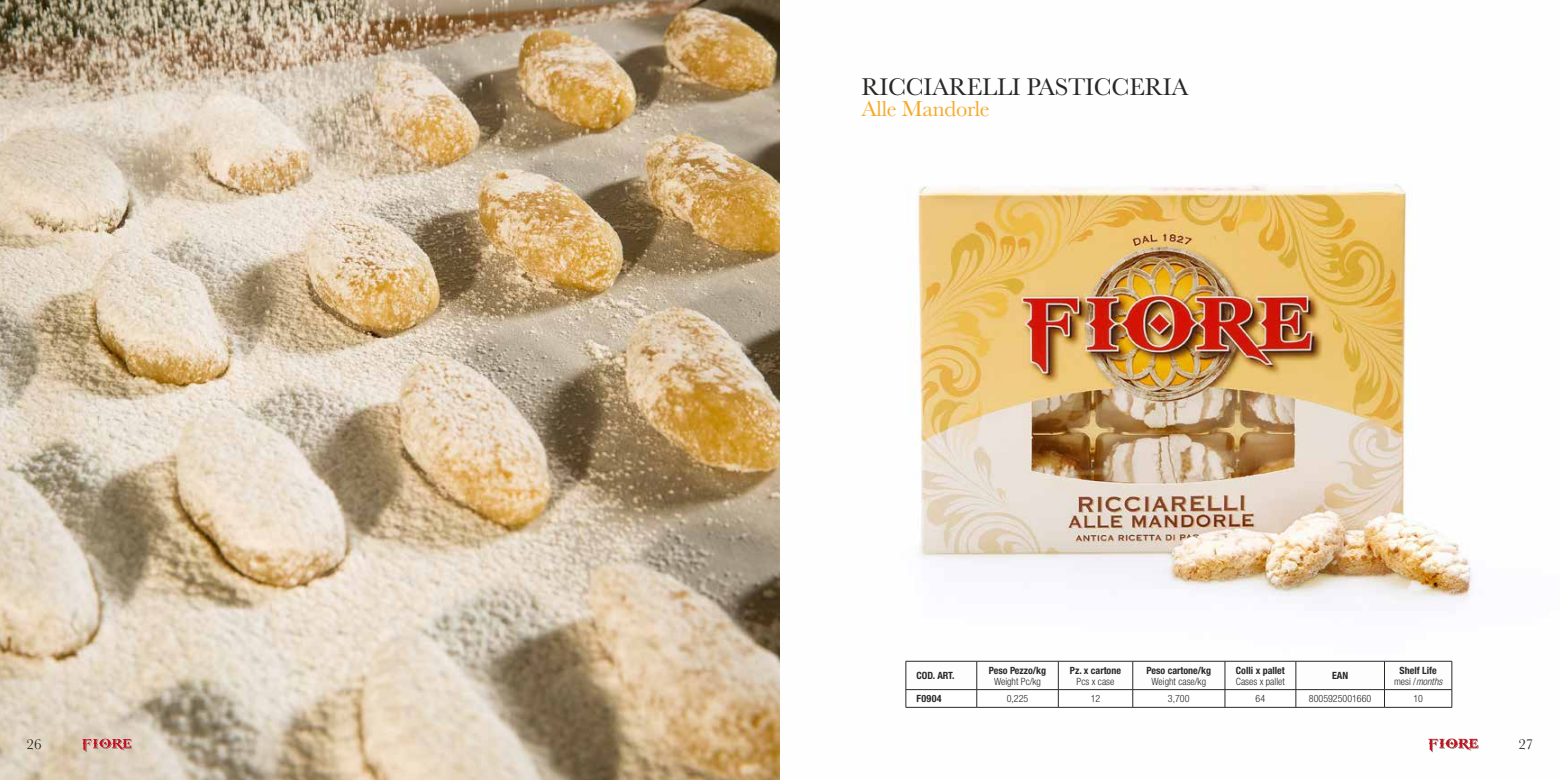
<style>
.page{position:relative;width:1560px;height:780px;background:#fff}
.page>*{position:absolute;margin:0;border:0;box-sizing:border-box;transform-origin:0 0}
.t1{font:25px "Baskerville";letter-spacing:-.01em;color:#282827}
.t2{font:22.5px "Baskerville";letter-spacing:-.01em;color:#f7a823}
.t3{font:15px "Baskerville";color:#282827}
.t4{font:700 condensed 10px/11.2px "Helvetica Neue";color:#282827;text-align:center}
.t5{font:300 condensed 10px "Helvetica Neue";color:#282827}
.s1{font-weight:300}
.s2{font-weight:300;font-style:italic}
</style>
<div class="page">
<img style="left:0;top:0;width:780px;height:780px">
<img style="left:906px;top:184px;width:573px;height:569px">
<svg style="left:905px;top:661px;width:547px;height:46px"></svg>
<hr style="left:905px;top:707px;width:71px;height:1px;background:#282827">
<hr style="left:976px;top:707px;width:82px;height:1px;background:#282827">
<hr style="left:1058px;top:707px;width:74px;height:1px;background:#282827">
<hr style="left:1132px;top:707px;width:92px;height:1px;background:#282827">
<hr style="left:1224px;top:707px;width:71px;height:1px;background:#282827">
<hr style="left:1295px;top:707px;width:89px;height:1px;background:#282827">
<hr style="left:1384px;top:707px;width:67px;height:1px;background:#282827">
<svg style="left:81px;top:738px;width:51px;height:14px"></svg>
<svg style="left:1427px;top:738px;width:51px;height:14px"></svg>
<h1 class="t1" style="left:861px;top:71px;width:328px">RICCIARELLI PASTICCERIA</h1>
<h2 class="t2" style="left:861px;top:95px;width:130px">Alle Mandorle</h2>
<p class="t4" style="left:916px;top:670px;width:40px">COD. ART.</p>
<p class="t4" style="left:988px;top:664px;width:59px">Peso Pezzo/kg</p>
<p class="t5" style="left:993px;top:675px;width:48px">Weight Pc/kg</p>
<p class="t4" style="left:1069px;top:664px;width:53px">Pz. x cartone</p>
<p class="t5" style="left:1076px;top:675px;width:39px">Pcs x case</p>
<p class="t4" style="left:1146px;top:664px;width:66px">Peso cartone/kg</p>
<p class="t5" style="left:1151px;top:675px;width:56px">Weight case/kg</p>
<p class="t4" style="left:1235px;top:664px;width:50px">Colli x pallet</p>
<p class="t5" style="left:1235px;top:675px;width:51px">Cases x pallet</p>
<p class="t4" style="left:1331px;top:670px;width:18px">EAN</p>
<p class="t4" style="left:1393px;top:664px;width:50px">Shelf Life <span class="s1">mesi /</span><span class="s2">months</span></p>
<p class="t4" style="left:916px;top:693px;width:27px">F0904</p>
<p class="t5" style="left:1006px;top:693px;width:23px">0,225</p>
<p class="t5" style="left:1090px;top:693px;width:11px">12</p>
<p class="t5" style="left:1167px;top:693px;width:23px">3,700</p>
<p class="t5" style="left:1255px;top:693px;width:11px">64</p>
<p class="t5" style="left:1308px;top:693px;width:64px">8005925001660</p>
<p class="t5" style="left:1413px;top:693px;width:11px">10</p>
<h3 class="t3" style="left:27px;top:734px;width:17px">26</h3>
<h3 class="t3" style="left:1517px;top:734px;width:16px">27</h3>
</div>
